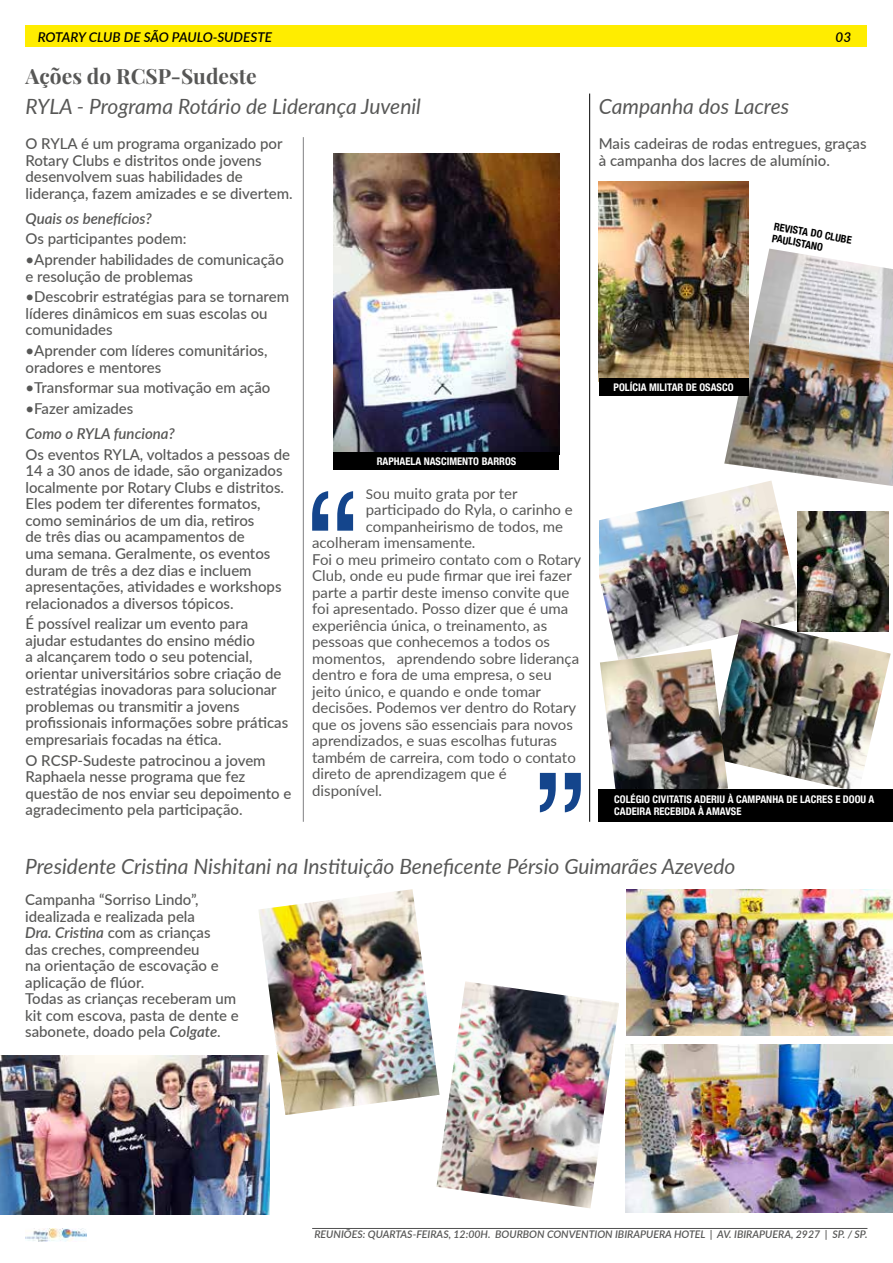
<style>
.page{position:relative;width:893px;height:1263px;background:#fff}
.page>*{position:absolute;margin:0;border:0;box-sizing:border-box;transform-origin:0 0}
.t1{font:italic 21px "Lato";color:#575756}
.t2{font:700 21px "Playfair Display";color:#575756}
.t3{font:500 15px/16.5px "Lato";color:#575756}
.t4{font:15px "Lato";color:#575756}
.t5{font:italic 600 15px "Lato";color:#575756}
.t6{font:italic 600 13.5px "Lato";color:#000}
.t7{font:700 condensed 10.5px/12px "Helvetica Neue";color:#fff}
.t8{font:italic 600 10.5px "Lato";color:#575756}
.t9{font:700 condensed 10.5px/12px "Helvetica Neue";color:#000}
.s1{font-size:13.5px}
.s2{font-weight:600;font-style:italic}
</style>
<div class="page">
<img style="left:724px;top:249px;width:169px;height:237px">
<div style="left:26px;top:26px;width:841px;height:21px;background:#ffed00"></div>
<hr style="left:312px;top:1228px;width:555px;height:1px;background:#000">
<img style="left:333px;top:153px;width:226px;height:299px">
<svg style="left:312px;top:491px;width:41px;height:40px"></svg>
<svg style="left:540px;top:773px;width:41px;height:39px"></svg>
<hr style="left:303px;top:137px;width:1px;height:685px;background:#808082">
<img style="left:598px;top:182px;width:150px;height:199px">
<div style="left:599px;top:378px;width:149px;height:17px;background:#000"></div>
<div style="left:333px;top:452px;width:226px;height:17px;background:#000"></div>
<img style="left:1px;top:1056px;width:268px;height:159px">
<img style="left:627px;top:889px;width:266px;height:146px">
<img style="left:625px;top:1045px;width:268px;height:167px">
<img style="left:258px;top:889px;width:178px;height:226px">
<img style="left:26px;top:1228px;width:60px;height:14px">
<img style="left:436px;top:981px;width:183px;height:227px">
<img style="left:590px;top:480px;width:213px;height:182px">
<img style="left:710px;top:619px;width:181px;height:170px">
<img style="left:797px;top:511px;width:91px;height:121px">
<img style="left:600px;top:649px;width:128px;height:140px">
<div style="left:581px;top:507px;width:17px;height:101px;background:#fff"></div>
<div style="left:598px;top:789px;width:295px;height:33px;background:#000"></div>
<hr style="left:589px;top:94px;width:1px;height:728px;background:#000">
<p class="t6" style="left:38px;top:27px;width:236px">ROTARY CLUB DE SÃO PAULO-SUDESTE</p>
<p class="t6" style="left:836px;top:27px;width:17px">03</p>
<h1 class="t2" style="left:26px;top:63px;width:233px">Ações do RCSP-Sudeste</h1>
<h1 class="t1" style="left:26px;top:91px;width:397px">RYLA - Programa Rotário de Liderança Juvenil</h1>
<h1 class="t1" style="left:599px;top:91px;width:192px">Campanha dos Lacres</h1>
<p class="t3" style="left:26px;top:135px;width:269px">O RYLA é um programa organizado por Rotary Clubs e distritos onde jovens desenvolvem suas habilidades de liderança, fazem amizades e se divertem.</p>
<p class="t5" style="left:26px;top:207px;width:128px">Quais os benefícios?</p>
<p class="t3" style="left:26px;top:230px;width:163px">Os participantes podem:</p>
<p class="t3" style="left:26px;top:251px;width:260px">•Aprender habilidades de comunicação e resolução de problemas</p>
<p class="t3" style="left:26px;top:288px;width:265px">•Descobrir estratégias para se tornarem líderes dinâmicos em suas escolas ou comunidades</p>
<p class="t3" style="left:26px;top:342px;width:243px">•Aprender com líderes comunitários, oradores e mentores</p>
<p class="t3" style="left:26px;top:379px;width:246px">•Transformar sua motivação em ação</p>
<p class="t3" style="left:26px;top:400px;width:109px">•Fazer amizades</p>
<p class="t5" style="left:26px;top:423px;width:151px">Como o RYLA funciona?</p>
<p class="t3" style="left:26px;top:446px;width:266px">Os eventos RYLA, voltados a pessoas de 14 a 30 anos de idade, são organizados localmente por Rotary Clubs e distritos.<br>Eles podem ter diferentes formatos, como seminários de um dia, retiros<br>de três dias ou acampamentos de<br>uma semana. Geralmente, os eventos duram de três a dez dias e incluem apresentações, atividades e workshops relacionados a diversos tópicos.</p>
<p class="t3" style="left:26px;top:615px;width:264px">É possível realizar um evento para ajudar estudantes do ensino médio<br>a alcançarem todo o seu potencial, orientar universitários sobre criação de estratégias inovadoras para solucionar problemas ou transmitir a jovens profissionais informações sobre práticas empresariais focadas na ética.</p>
<p class="t3" style="left:26px;top:751px;width:267px">O RCSP-Sudeste patrocinou a jovem Raphaela nesse programa que fez questão de nos enviar seu depoimento e agradecimento pela participação.</p>
<p class="t3" style="left:599px;top:135px;width:269px">Mais cadeiras de rodas entregues, graças à campanha dos lacres de alumínio.</p>
<p class="t9" style="left:775px;top:219px;width:80px;rotate:10deg">REVISTA DO CLUBE<br>PAULISTANO</p>
<p class="t7" style="left:377px;top:454px;width:141px">RAPHAELA NASCIMENTO BARROS</p>
<p class="t4" style="left:366px;top:483px;width:153px"><span class="s1">S</span>ou muito grata por ter</p>
<p class="t4" style="left:366px;top:499px;width:208px">participado do Ryla, o carinho e</p>
<p class="t4" style="left:366px;top:516px;width:199px">companheirismo de todos, me</p>
<p class="t4" style="left:312px;top:532px;width:165px">acolheram imensamente.</p>
<p class="t4" style="left:312px;top:549px;width:270px">Foi o meu primeiro contato com o Rotary</p>
<p class="t4" style="left:312px;top:565px;width:261px">Club, onde eu pude firmar que irei fazer</p>
<p class="t4" style="left:312px;top:582px;width:259px">parte a partir deste imenso convite que</p>
<p class="t4" style="left:312px;top:598px;width:258px">foi apresentado. Posso dizer que é uma</p>
<p class="t4" style="left:312px;top:615px;width:237px">experiência única, o treinamento, as</p>
<p class="t4" style="left:312px;top:631px;width:239px">pessoas que conhecemos a todos os</p>
<p class="t4" style="left:312px;top:648px;width:268px">momentos, aprendendo sobre liderança</p>
<p class="t4" style="left:312px;top:664px;width:241px">dentro e fora de uma empresa, o seu</p>
<p class="t4" style="left:312px;top:681px;width:230px">jeito único, e quando e onde tomar</p>
<p class="t4" style="left:312px;top:697px;width:266px">decisões. Podemos ver dentro do Rotary</p>
<p class="t4" style="left:312px;top:714px;width:262px">que os jovens são essenciais para novos</p>
<p class="t4" style="left:312px;top:730px;width:246px">aprendizados, e suas escolhas futuras</p>
<p class="t4" style="left:312px;top:747px;width:265px">também de carreira, com todo o contato</p>
<p class="t4" style="left:312px;top:763px;width:196px">direto de aprendizagem que é</p>
<p class="t4" style="left:312px;top:780px;width:71px">disponível.</p>
<p class="t7" style="left:614px;top:380px;width:121px">POLÍCIA MILITAR DE OSASCO</p>
<p class="t7" style="left:614px;top:793px;width:261px">COLÉGIO CIVITATIS ADERIU À CAMPANHA DE LACRES E DOOU A<br>CADEIRA RECEBIDA À AMAVSE</p>
<h1 class="t1" style="left:25px;top:851px;width:712px">Presidente Cristina Nishitani na Instituição Beneficente Pérsio Guimarães Azevedo</h1>
<p class="t3" style="left:25px;top:891px;width:215px">Campanha “Sorriso Lindo”, idealizada e realizada pela<br><span class="s2">Dra. Cristina</span> com as crianças<br>das creches, compreendeu<br>na orientação de escovação e aplicação de flúor.<br>Todas as crianças receberam um kit com escova, pasta de dente e sabonete, doado pela <span class="s2">Colgate</span>.</p>
<p class="t8" style="left:314px;top:1227px;width:554px">REUNIÕES: QUARTAS-FEIRAS, 12:00H. BOURBON CONVENTION IBIRAPUERA HOTEL | AV. IBIRAPUERA, 2927 | SP. / SP.</p>
</div>
